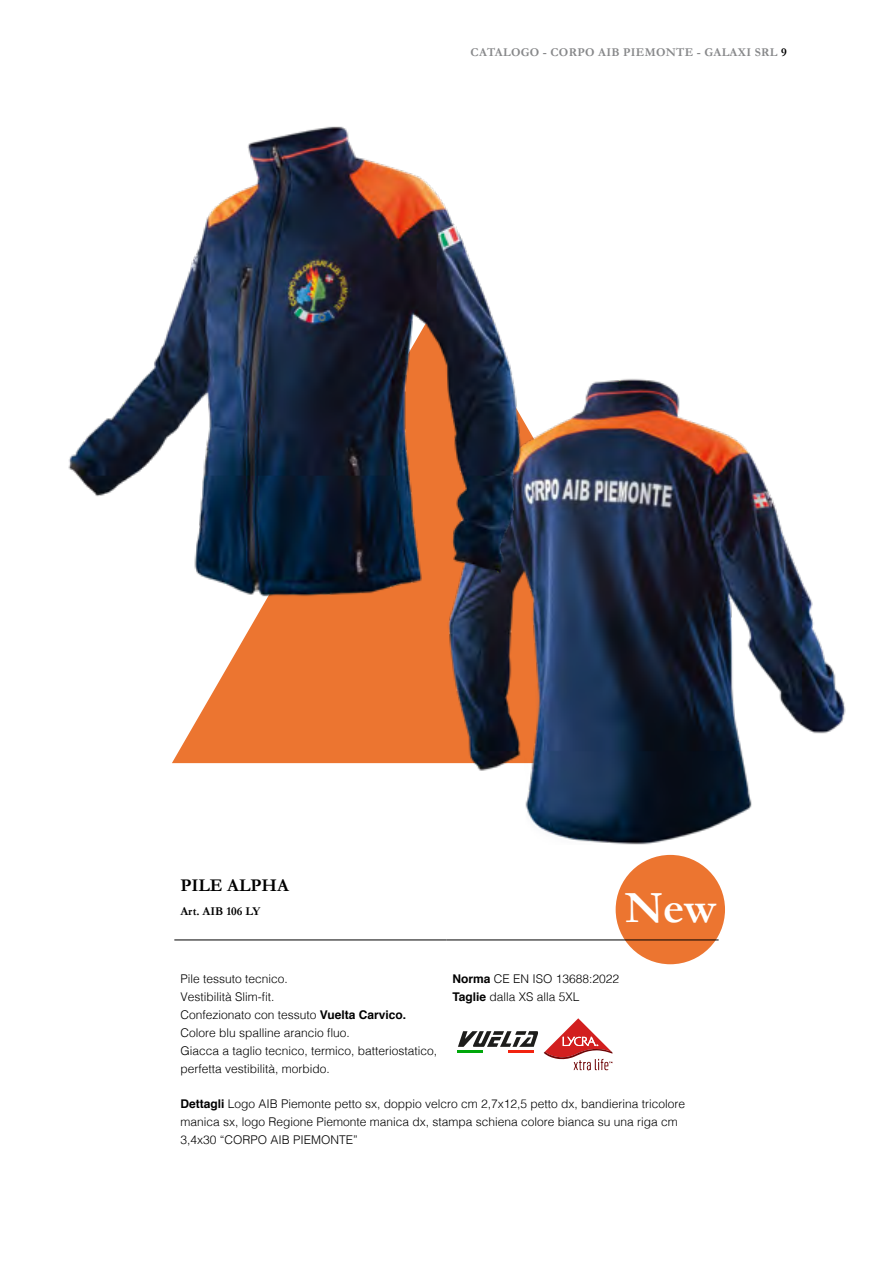
<style>
.page{position:relative;width:893px;height:1263px;background:#fff}
.page>*{position:absolute;margin:0;border:0;box-sizing:border-box;transform-origin:0 0}
.t1{font:700 45px "Garamond";color:#fff}
.t2{font:700 18px "Garamond";color:#000}
.t3{font:300 12px/18px "Helvetica";color:#000}
.t4{font:700 12px "Garamond";letter-spacing:.025em;color:#87888a}
.t5{font:700 12px "Garamond";color:#000}
.s1{color:#000}
.s2{font-weight:700}
</style>
<div class="page">
<div style="left:616px;top:855px;width:109px;height:109px;background:#ec7530;border-radius:50%"></div>
<hr style="left:174px;top:940px;width:272px;height:1px;background:#000">
<hr style="left:446px;top:940px;width:273px;height:1px;background:#000">
<svg style="left:458px;top:1031px;width:80px;height:16px"></svg>
<hr style="left:457px;top:1050px;width:26px;height:3px;background:#00a70b">
<hr style="left:508px;top:1050px;width:26px;height:3px;background:#f22310">
<svg style="left:544px;top:1018px;width:68px;height:52px"></svg>
<svg style="left:172px;top:631px;width:247px;height:132px;fill:#ec7530"></svg>
<img style="left:419px;top:378px;width:427px;height:466px">
<img style="left:68px;top:126px;width:506px;height:505px">
<p class="t4" style="left:471px;top:44px;width:317px">CATALOGO - CORPO AIB PIEMONTE - GALAXI SRL <span class="s1">9</span></p>
<h2 class="t2" style="left:180px;top:873px;width:110px">PILE ALPHA</h2>
<p class="t5" style="left:180px;top:903px;width:82px">Art. AIB 106 LY</p>
<h1 class="t1" style="left:625px;top:877px;width:92px">New</h1>
<p class="t3" style="left:180px;top:968px;width:258px">Pile tessuto tecnico.<br>Vestibilità Slim-fit.<br>Confezionato con tessuto <span class="s2">Vuelta Carvico.<br></span>Colore blu spalline arancio fluo.<br>Giacca a taglio tecnico, termico, batteriostatico, perfetta vestibilità, morbido.</p>
<p class="t3" style="left:452px;top:969px;width:168px"><span class="s2">Norma</span> CE EN ISO 13688:2022<br><span class="s2">Taglie</span> dalla XS alla 5XL</p>
<p class="t3" style="left:180px;top:1094px;width:506px"><span class="s2">Dettagli</span> Logo AIB Piemonte petto sx, doppio velcro cm 2,7x12,5 petto dx, bandierina tricolore manica sx, logo Regione Piemonte manica dx, stampa schiena colore bianca su una riga cm<br>3,4x30 “CORPO AIB PIEMONTE”</p>
</div>
